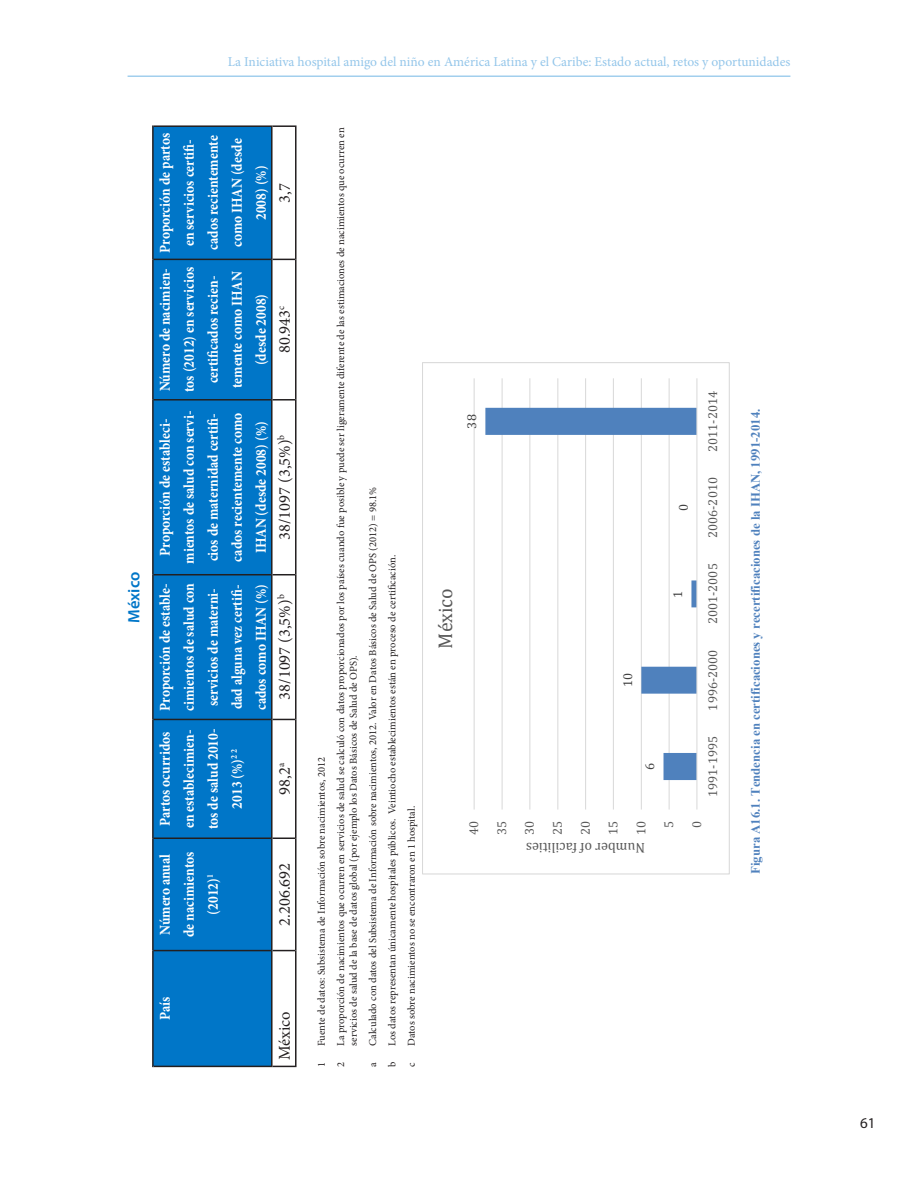
<style>
.page{position:relative;width:918px;height:1188px;background:#fff}
.page>*{position:absolute;margin:0;border:0;box-sizing:border-box;transform-origin:0 0}
.t1{font:19.95px "Cambria";letter-spacing:.005em;color:#595959}
.Table_Text{font:16.5px "Minion Pro";color:#231f20}
.Cuadro_Title{font:600 16.5px "Myriad Pro";color:#0076c8}
.Table_Text-2{font:700 15px/24px "Minion Pro";color:#fff;text-align:center;scale:.9 1}
.t2{font:15px "Myriad Pro";color:#231f20}
.t3{font:14.1px "Cambria";color:#595959}
.t4{font:13.5px "Minion Pro";color:#94c6ea}
.t5{font:700 12.75px "Times New Roman";color:#4f81bd}
.t6{font:12.75px/27.9px "Cambria";letter-spacing:.005em;color:#595959}
.t7{font:12.75px "Cambria";color:#404040}
.Footnote_2{font:10.5px/12.6px "Minion Pro";color:#231f20}
</style>
<div class="page">
<hr style="left:128px;top:76px;width:662px;height:1px;background:#73b8e5">
<hr style="left:669px;top:378px;width:1px;height:432px;background:#d9d9d9">
<hr style="left:641px;top:378px;width:1px;height:432px;background:#d9d9d9">
<hr style="left:613px;top:378px;width:1px;height:432px;background:#d9d9d9">
<hr style="left:585px;top:378px;width:1px;height:432px;background:#d9d9d9">
<hr style="left:557px;top:378px;width:1px;height:432px;background:#d9d9d9">
<hr style="left:529px;top:378px;width:1px;height:432px;background:#d9d9d9">
<hr style="left:502px;top:378px;width:1px;height:432px;background:#d9d9d9">
<hr style="left:474px;top:378px;width:1px;height:432px;background:#d9d9d9">
<svg style="left:485px;top:408px;width:211px;height:372px"></svg>
<hr style="left:696px;top:378px;width:1px;height:432px;background:#d9d9d9">
<div style="left:423px;top:362px;width:307px;height:513px;border:1px solid #d9d9d9"></div>
<div style="left:153px;top:951px;width:119px;height:115px;background:#0076c8"></div>
<div style="left:154px;top:127px;width:117px;height:823px;background:#0076c8"></div>
<hr style="left:152px;top:951px;width:2px;height:116px;background:#231f20">
<hr style="left:154px;top:1066px;width:117px;height:1px;background:#231f20">
<hr style="left:152px;top:838px;width:2px;height:113px;background:#231f20">
<hr style="left:154px;top:950px;width:117px;height:1px;background:#231f20">
<hr style="left:152px;top:719px;width:2px;height:119px;background:#231f20">
<hr style="left:154px;top:838px;width:117px;height:1px;background:#231f20">
<hr style="left:152px;top:575px;width:2px;height:144px;background:#231f20">
<hr style="left:154px;top:719px;width:117px;height:1px;background:#231f20">
<hr style="left:152px;top:400px;width:2px;height:175px;background:#231f20">
<hr style="left:154px;top:574px;width:117px;height:1px;background:#231f20">
<hr style="left:152px;top:259px;width:2px;height:141px;background:#231f20">
<hr style="left:154px;top:399px;width:117px;height:2px;background:#231f20">
<hr style="left:152px;top:125px;width:2px;height:134px;background:#231f20">
<hr style="left:154px;top:259px;width:117px;height:1px;background:#231f20">
<hr style="left:154px;top:125px;width:117px;height:2px;background:#231f20">
<hr style="left:271px;top:951px;width:2px;height:116px;background:#231f20">
<svg style="left:273px;top:1066px;width:22px;height:1px"></svg>
<hr style="left:271px;top:838px;width:2px;height:113px;background:#231f20">
<svg style="left:273px;top:950px;width:22px;height:1px"></svg>
<hr style="left:271px;top:719px;width:2px;height:119px;background:#231f20">
<svg style="left:273px;top:838px;width:22px;height:1px"></svg>
<hr style="left:271px;top:575px;width:2px;height:144px;background:#231f20">
<svg style="left:273px;top:719px;width:22px;height:1px"></svg>
<hr style="left:271px;top:400px;width:2px;height:175px;background:#231f20">
<svg style="left:273px;top:574px;width:22px;height:1px"></svg>
<hr style="left:271px;top:259px;width:2px;height:141px;background:#231f20">
<hr style="left:273px;top:399px;width:22px;height:2px;background:#231f20">
<hr style="left:271px;top:125px;width:2px;height:134px;background:#231f20">
<svg style="left:273px;top:259px;width:22px;height:1px"></svg>
<hr style="left:273px;top:125px;width:22px;height:2px;background:#231f20">
<hr style="left:295px;top:951px;width:2px;height:116px;background:#231f20">
<hr style="left:295px;top:838px;width:2px;height:113px;background:#231f20">
<hr style="left:295px;top:719px;width:2px;height:119px;background:#231f20">
<hr style="left:295px;top:575px;width:2px;height:144px;background:#231f20">
<hr style="left:295px;top:400px;width:2px;height:175px;background:#231f20">
<hr style="left:295px;top:259px;width:2px;height:141px;background:#231f20">
<hr style="left:295px;top:125px;width:2px;height:134px;background:#231f20">
<p class="t4" style="left:228px;top:53px;width:564px">La Iniciativa hospital amigo del niño en América Latina y el Caribe: Estado actual, retos y oportunidades</p>
<p class="Cuadro_Title" style="left:123px;top:623px;width:53px;rotate:-90deg">México</p>
<p class="Table_Text-2" style="left:153px;top:253px;width:134px;rotate:-90deg">Proporción de partos en servicios certifi&shy;cados recientemente como IHAN (desde<br>2008) (%)</p>
<p class="Table_Text-2" style="left:153px;top:392px;width:140px;rotate:-90deg">Número de nacimien&shy;tos (2012) en servicios certificados recien&shy;temente como IHAN (desde 2008)</p>
<p class="Table_Text-2" style="left:153px;top:564px;width:172px;rotate:-90deg">Proporción de estableci&shy;mientos de salud con servi&shy;cios de maternidad certifi&shy;cados recientemente como<br>IHAN (desde 2008) (%)</p>
<p class="Table_Text-2" style="left:153px;top:711px;width:144px;rotate:-90deg">Proporción de estable&shy;cimientos de salud con servicios de materni&shy;dad alguna vez certifi&shy;cados como IHAN (%)</p>
<p class="Table_Text-2" style="left:153px;top:829px;width:113px;rotate:-90deg">Partos ocurridos en establecimien&shy;tos de salud 2010-<br>2013 (%)<sup>2</sup> <sup>2</sup></p>
<p class="Table_Text" style="left:273px;top:203px;width:21px;rotate:-90deg">3,7</p>
<p class="Table_Text" style="left:273px;top:353px;width:49px;rotate:-90deg">80.943<sup>c</sup></p>
<p class="Table_Text" style="left:273px;top:540px;width:107px;rotate:-90deg">38/1097 (3,5%)<sup>b</sup></p>
<p class="Table_Text" style="left:273px;top:700px;width:107px;rotate:-90deg">38/1097 (3,5%)<sup>b</sup></p>
<p class="Table_Text" style="left:273px;top:795px;width:33px;rotate:-90deg">98,2<sup>a</sup></p>
<p class="Table_Text-2" style="left:153px;top:937px;width:96px;rotate:-90deg">Número anual de nacimientos (2012)<sup>1</sup></p>
<p class="Table_Text" style="left:273px;top:926px;width:64px;rotate:-90deg">2.206.692</p>
<p class="Table_Text-2" style="left:153px;top:1020px;width:27px;rotate:-90deg">País</p>
<p class="Table_Text" style="left:273px;top:1060px;width:50px;rotate:-90deg">México</p>
<p class="Footnote_2" style="left:315px;top:1046px;width:290px;rotate:-90deg">Fuente de datos: Subsistema de Información sobre nacimientos, 2012</p>
<p class="Footnote_2" style="left:315px;top:1067px;width:7px;rotate:-90deg">1</p>
<p class="Footnote_2" style="left:334px;top:1046px;width:920px;rotate:-90deg">La proporción de nacimientos que ocurren en servicios de salud se calculó con datos proporcionados por los países cuando fue posible y puede ser ligeramente diferente de las estimaciones de nacimientos que ocurren en servicios de salud de la base de datos global (por ejemplo los Datos Básicos de Salud de OPS).</p>
<p class="Footnote_2" style="left:334px;top:1067px;width:7px;rotate:-90deg">2</p>
<p class="Footnote_2" style="left:366px;top:1046px;width:561px;rotate:-90deg">Calculado con datos del Subsistema de Información sobre nacimientos, 2012. Valor en Datos Básicos de Salud de OPS (2012) = 98.1%</p>
<p class="Footnote_2" style="left:366px;top:1067px;width:6px;rotate:-90deg">a</p>
<p class="Footnote_2" style="left:386px;top:1046px;width:492px;rotate:-90deg">Los datos representan únicamente hospitales públicos. Veintiocho establecimientos están en proceso de certificación.</p>
<p class="Footnote_2" style="left:386px;top:1067px;width:7px;rotate:-90deg">b</p>
<p class="Footnote_2" style="left:405px;top:1046px;width:241px;rotate:-90deg">Datos sobre nacimientos no se encontraron en 1 hospital.</p>
<p class="Footnote_2" style="left:405px;top:1067px;width:6px;rotate:-90deg">c</p>
<p class="t7" style="left:464px;top:429px;width:16px;rotate:-90deg">38</p>
<p class="t1" style="left:434px;top:649px;width:62px;rotate:-90deg">México</p>
<p class="t6" style="left:460px;top:835px;width:16px;rotate:-90deg">40</p>
<p class="t6" style="left:488px;top:835px;width:16px;rotate:-90deg">35</p>
<p class="t7" style="left:620px;top:687px;width:16px;rotate:-90deg">10</p>
<p class="t7" style="left:676px;top:511px;width:9px;rotate:-90deg">0</p>
<p class="t7" style="left:670px;top:598px;width:9px;rotate:-90deg">1</p>
<p class="t6" style="left:699px;top:452px;width:62px;rotate:-90deg">2011-2014</p>
<p class="t6" style="left:699px;top:538px;width:62px;rotate:-90deg">2006-2010</p>
<p class="t6" style="left:699px;top:624px;width:62px;rotate:-90deg">2001-2005</p>
<p class="t6" style="left:699px;top:711px;width:62px;rotate:-90deg">1996-2000</p>
<p class="t7" style="left:642px;top:770px;width:9px;rotate:-90deg">6</p>
<p class="t6" style="left:699px;top:797px;width:62px;rotate:-90deg">1991-1995</p>
<p class="t6" style="left:516px;top:835px;width:16px;rotate:-90deg">30</p>
<p class="t6" style="left:543px;top:835px;width:16px;rotate:-90deg">25</p>
<p class="t6" style="left:571px;top:835px;width:16px;rotate:-90deg">20</p>
<p class="t6" style="left:599px;top:835px;width:16px;rotate:-90deg">15</p>
<p class="t6" style="left:627px;top:835px;width:16px;rotate:-90deg">10</p>
<p class="t6" style="left:655px;top:828px;width:9px;rotate:-90deg">5<br>0</p>
<p class="t3" style="left:645px;top:856px;width:120px;rotate:-180deg">N mu b e r ffo a c seitili</p>
<p class="t5" style="left:747px;top:874px;width:467px;rotate:-90deg">Figura A16.1. Tendencia en certificaciones y recertificaciones de la IHAN, 1991-2014.</p>
<h3 class="t2" style="left:860px;top:1113px;width:17px">61</h3>
</div>
